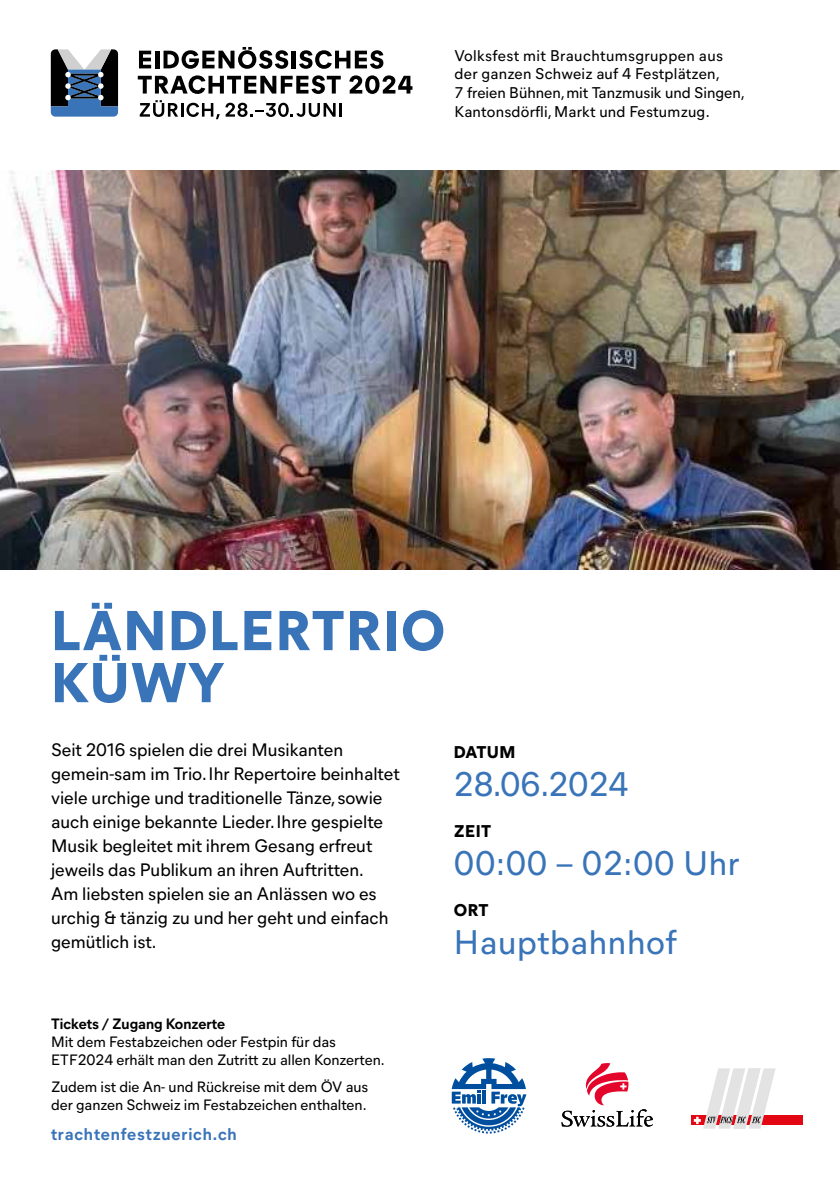
<style>
.page{position:relative;width:840px;height:1191px;background:#fff}
.page>*{position:absolute;margin:0;border:0;box-sizing:border-box;transform-origin:0 0}
.t1{font:800 56px/52px "Mier B";letter-spacing:.025em;color:#3974b9}
.t2{font:34px "Mier B";letter-spacing:.02em;color:#3974b9}
.t3{font:18px/24px "Mier B";color:#000}
.t4{font:700 17px "Mier B";letter-spacing:.05em;color:#3974b9}
.t5{font:800 17px "Mier B";letter-spacing:.02em;color:#000}
.t6{font:15.6px/18.6px "Mier B";letter-spacing:.015em;color:#000}
.t7{font:15px/18px "Mier B";color:#000}
.t8{font:700 15px "Mier B";color:#000}
</style>
<div class="page">
<svg style="left:139px;top:51px;width:12px;height:17px"></svg>
<hr style="left:155px;top:51px;width:4px;height:17px;background:#000">
<svg style="left:163px;top:47px;width:125px;height:22px"></svg>
<hr style="left:291px;top:51px;width:4px;height:17px;background:#000">
<svg style="left:299px;top:50px;width:84px;height:19px"></svg>
<svg style="left:138px;top:75px;width:202px;height:19px"></svg>
<svg style="left:349px;top:75px;width:63px;height:19px"></svg>
<svg style="left:140px;top:100px;width:195px;height:19px"></svg>
<hr style="left:339px;top:103px;width:3px;height:14px;background:#000">
<svg style="left:51px;top:49px;width:67px;height:68px;background:#4c5f75"></svg>
<svg style="left:451px;top:1058px;width:75px;height:75px"></svg>
<div style="left:690px;top:1115px;width:111px;height:10px;background:#e30613"></div>
<svg style="left:693px;top:1068px;width:82px;height:60px"></svg>
<svg style="left:561px;top:1063px;width:91px;height:63px"></svg>
<img style="left:0;top:170px;width:839px;height:400px">
<p class="t6" style="left:454px;top:45px;width:291px">Volksfest mit Brauchtumsgruppen aus der ganzen Schweiz auf 4 Festplätzen,<br>7 freien Bühnen, mit Tanzmusik und Singen, Kantonsdörfli, Markt und Festumzug.</p>
<h1 class="t1" style="left:51px;top:601px;width:395px">LÄNDLERTRIO<br>KÜWY</h1>
<p class="t3" style="left:51px;top:736px;width:350px">Seit 2016 spielen die drei Musikanten gemein-sam im Trio. Ihr Repertoire beinhaltet viele urchige und traditionelle Tänze, sowie auch einige bekannte Lieder. Ihre gespielte Musik begleitet mit ihrem Gesang erfreut jeweils das Publikum an ihren Auftritten.<br>Am liebsten spielen sie an Anlässen wo es urchig &amp; tänzig zu und her geht und einfach gemütlich ist.</p>
<p class="t5" style="left:453px;top:739px;width:63px">DATUM</p>
<h2 class="t2" style="left:453px;top:759px;width:176px">28.06.2024</h2>
<p class="t5" style="left:453px;top:818px;width:39px">ZEIT</p>
<h2 class="t2" style="left:453px;top:838px;width:287px">00:00 – 02:00 Uhr</h2>
<p class="t5" style="left:453px;top:897px;width:36px">ORT</p>
<h2 class="t2" style="left:453px;top:917px;width:224px">Hauptbahnhof</h2>
<p class="t8" style="left:51px;top:1012px;width:175px">Tickets / Zugang Konzerte</p>
<p class="t7" style="left:51px;top:1031px;width:335px">Mit dem Festabzeichen oder Festpin für das<br>ETF2024 erhält man den Zutritt zu allen Konzerten.</p>
<p class="t7" style="left:51px;top:1076px;width:318px">Zudem ist die An- und Rückreise mit dem ÖV aus der ganzen Schweiz im Festabzeichen enthalten.</p>
<p class="t4" style="left:51px;top:1121px;width:187px">trachtenfestzuerich.ch</p>
</div>
